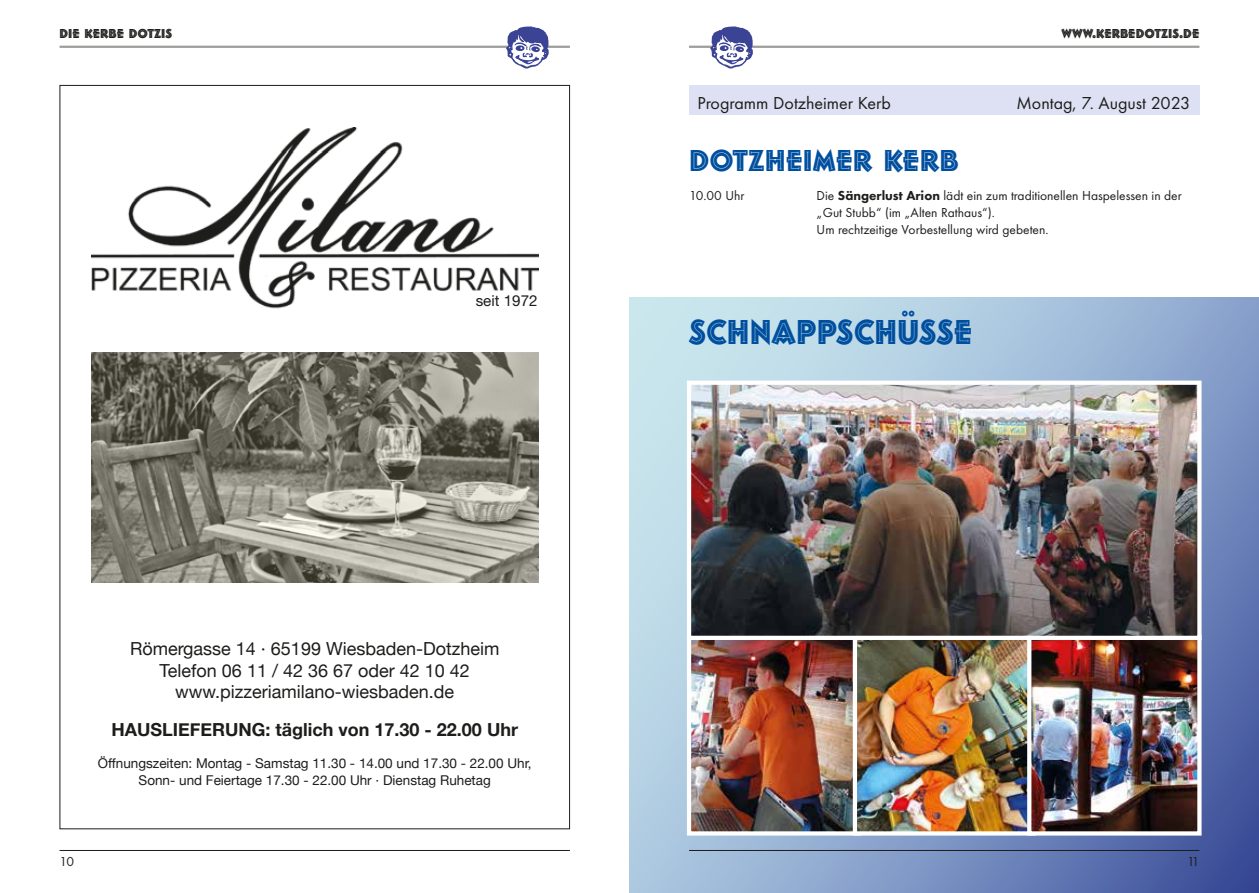
<style>
.page{position:relative;width:1259px;height:893px;background:#fff}
.page>*{position:absolute;margin:0;border:0;box-sizing:border-box;transform-origin:0 0}
.t1{font:36px "Follies Std";color:#004f9f;scale:.95 1}
.t2{font:31.5px "Follies Std";color:#004f9f}
.t3{font:18px/21.6px "Helvetica Neue";color:#1d1d1b;text-align:center}
.t4{font:18px "Futura PT";color:#1d1d1b}
.t5{font:700 18px "Helvetica Neue";color:#1d1d1b}
.t6{font:15.15px "Helvetica Neue LT Std";color:#1d1d1b}
.t7{font:13.5px/17px "Futura PT";color:#1d1d1b}
.t8{font:13.5px/16.2px "Helvetica Neue";color:#1d1d1b;text-align:center}
.t9{font:13.5px "Follies Std";color:#1d1d1b}
.s1{font-weight:800}
</style>
<div class="page">
<svg style="left:629px;top:298px;width:630px;height:595px;background:#96afd1"></svg>
<hr style="left:60px;top:46px;width:510px;height:2px;background:#9d9d9c">
<hr style="left:60px;top:850px;width:510px;height:1px;background:#1d1d1b">
<hr style="left:689px;top:46px;width:510px;height:2px;background:#9d9d9c">
<hr style="left:689px;top:850px;width:510px;height:1px;background:#1d1d1b">
<svg style="left:710px;top:27px;width:43px;height:41px"></svg>
<svg style="left:506px;top:27px;width:42px;height:41px"></svg>
<img style="left:91px;top:128px;width:447px;height:181px">
<img style="left:91px;top:353px;width:447px;height:230px">
<div style="left:689px;top:85px;width:510px;height:30px;background:#dee1f3"></div>
<img style="left:692px;top:640px;width:161px;height:191px">
<div style="left:687px;top:635px;width:174px;height:201px;border:4px solid #fff"></div>
<img style="left:858px;top:640px;width:169px;height:191px">
<div style="left:853px;top:635px;width:182px;height:201px;border:4px solid #fff"></div>
<img style="left:1032px;top:640px;width:164px;height:191px">
<div style="left:1027px;top:635px;width:174px;height:201px;border:4px solid #fff"></div>
<img style="left:692px;top:386px;width:504px;height:249px">
<div style="left:687px;top:381px;width:514px;height:259px;border:4px solid #fff"></div>
<p class="t9" style="left:60px;top:25px;width:114px">DIE KERBE DOTZIS</p>
<p class="t6" style="left:476px;top:291px;width:63px">seit 1972</p>
<h3 class="t3" style="left:130px;top:639px;width:371px">Römergasse 14 · 65199 Wiesbaden-Dotzheim<br>Telefon 06 11 / 42 36 67 oder 42 10 42 www.pizzeriamilano-wiesbaden.de</h3>
<h3 class="t5" style="left:111px;top:715px;width:408px">HAUSLIEFERUNG: täglich von 17.30 - 22.00 Uhr</h3>
<p class="t8" style="left:98px;top:756px;width:435px">Öffnungszeiten: Montag - Samstag 11.30 - 14.00 und 17.30 - 22.00 Uhr,<br>Sonn- und Feiertage 17.30 - 22.00 Uhr · Dienstag Ruhetag</p>
<p class="t7" style="left:60px;top:853px;width:16px">10</p>
<p class="t9" style="left:1061px;top:25px;width:139px">WWW.KERBEDOTZIS.DE</p>
<h3 class="t4" style="left:697px;top:92px;width:195px">Programm Dotzheimer Kerb</h3>
<h3 class="t4" style="left:1016px;top:92px;width:176px">Montag, 7. August 2023</h3>
<h2 class="t2" style="left:689px;top:140px;width:271px">DOTZHEIMER KERB</h2>
<p class="t7" style="left:689px;top:187px;width:57px">10.00 Uhr</p>
<p class="t7" style="left:816px;top:187px;width:367px">Die <span class="s1">Sängerlust Arion</span> lädt ein zum traditionellen Haspelessen in der „Gut Stubb“ (im „Alten Rathaus“).<br>Um rechtzeitige Vorbestellung wird gebeten.</p>
<h1 class="t1" style="left:689px;top:309px;width:300px">SCHNAPPSCHÜSSE</h1>
<p class="t7" style="left:1187px;top:853px;width:14px">11</p>
</div>
